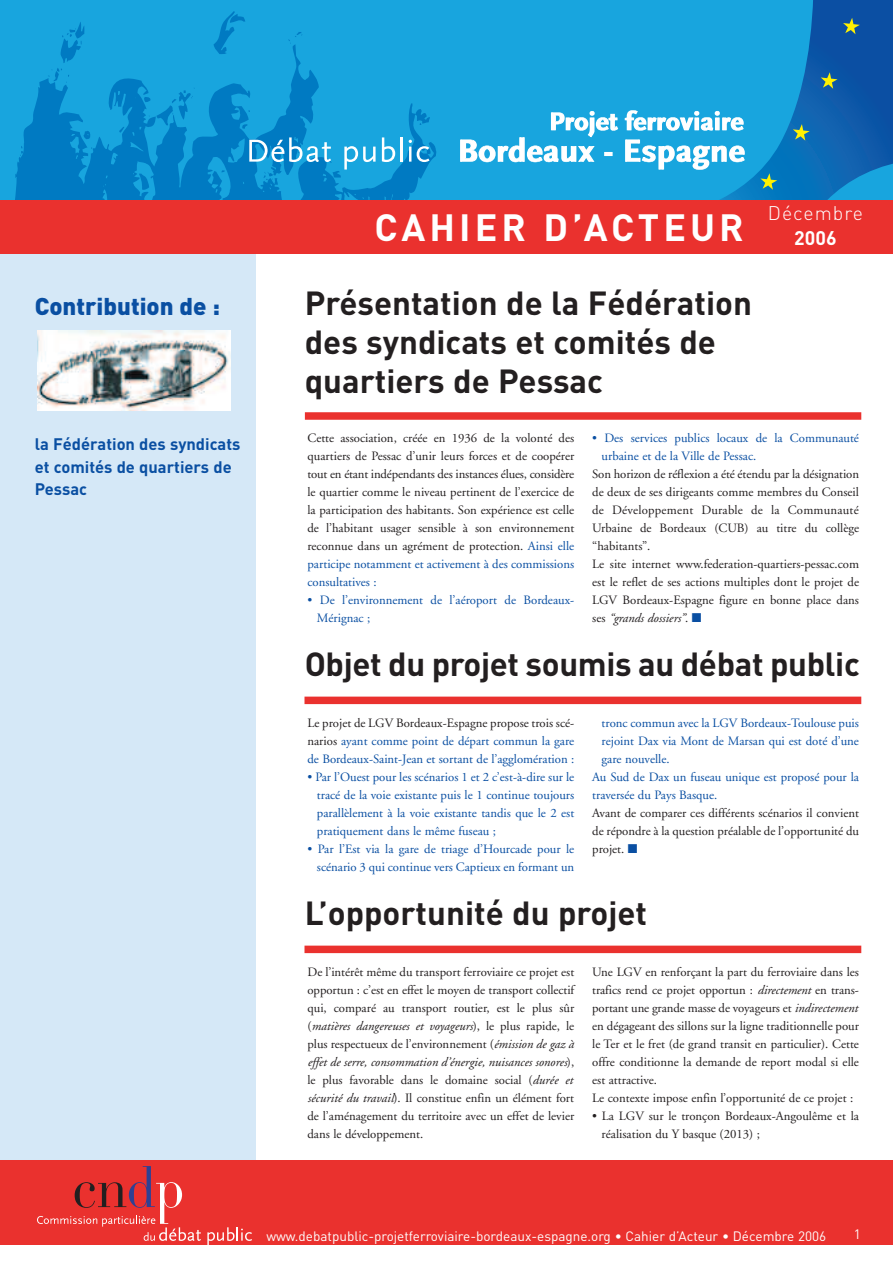
<style>
.page{position:relative;width:893px;height:1263px;background:#fff}
.page>*{position:absolute;margin:0;border:0;box-sizing:border-box;transform-origin:0 0}
.t1{font:700 37.5px "DIN";letter-spacing:.11em;color:#fff}
.t2{font:700 33px/39px "DIN";color:#231f20}
.t3{font:900 24px "DIN";color:#0a4fa2}
.t4{font:300 19.5px "DIN";letter-spacing:.05em;color:#fff}
.t5{font:700 19.5px "DIN";color:#fff}
.t6{font:700 16.5px/22.5px "DIN";color:#0a4fa2}
.t7{font:13.5px "DIN";color:#fff}
.t8{font:12.75px/18px "Adobe Garamond";color:#231f20;text-align:justify}
.t9{font:12.75px/18px "Adobe Garamond";color:#0a4fa2}
.s1{color:#0a4fa2}
.s2{font-style:italic}
.s3{color:#231f20}
</style>
<div class="page">
<div style="left:0;top:251px;width:255px;height:911px;background:#d5e8f7"></div>
<div style="left:0;top:0;width:893px;height:201px;background:#18a5de"></div>
<svg style="left:8px;top:11px;width:429px;height:190px"></svg>
<svg style="left:624px;top:110px;width:39px;height:21px"></svg>
<svg style="left:249px;top:137px;width:82px;height:25px"></svg>
<svg style="left:344px;top:146px;width:32px;height:24px"></svg>
<svg style="left:382px;top:137px;width:13px;height:25px"></svg>
<hr style="left:400px;top:137px;width:3px;height:25px;background:#fff">
<svg style="left:409px;top:140px;width:20px;height:22px"></svg>
<svg style="left:460px;top:111px;width:158px;height:51px"></svg>
<svg style="left:625px;top:139px;width:38px;height:31px"></svg>
<div style="left:0;top:1160px;width:893px;height:85px;background:#ea312e"></div>
<svg style="left:207px;top:1227px;width:45px;height:18px"></svg>
<svg style="left:37px;top:1166px;width:164px;height:75px"></svg>
<svg style="left:663px;top:0;width:230px;height:201px"></svg>
<svg style="left:760px;top:173px;width:17px;height:17px"></svg>
<svg style="left:793px;top:124px;width:17px;height:17px"></svg>
<svg style="left:821px;top:72px;width:16px;height:17px"></svg>
<svg style="left:843px;top:18px;width:17px;height:16px"></svg>
<div style="left:0;top:201px;width:893px;height:53px;background:#ea312e"></div>
<img style="left:37px;top:331px;width:194px;height:80px">
<div style="left:305px;top:412px;width:556px;height:8px;background:#ea312e"></div>
<div style="left:304px;top:697px;width:557px;height:7px;background:#ea312e"></div>
<div style="left:304px;top:946px;width:557px;height:7px;background:#ea312e"></div>
<h3 class="t3" style="left:35px;top:293px;width:187px">Contribution de :</h3>
<h1 class="t1" style="left:375px;top:206px;width:371px">CAHIER D’ACTEUR</h1>
<h2 class="t2" style="left:305px;top:284px;width:449px">Présentation de la Fédération des syndicats et comités de quartiers de Pessac</h2>
<h3 class="t4" style="left:768px;top:202px;width:97px">Décembre</h3>
<h3 class="t5" style="left:794px;top:226px;width:44px">2006</h3>
<p class="t6" style="left:35px;top:433px;width:207px">la Fédération des syndicats et comités de quartiers de<br>Pessac</p>
<p class="t8" style="left:307px;top:430px;width:268px">Cette association, créée en 1936 de la volonté des quartiers de Pessac d’unir leurs forces et de coopérer tout en étant indépendants des instances élues, considère le quartier comme le niveau pertinent de l’exercice de la participation des habitants. Son expérience est celle de l’habitant usager sensible à son environnement reconnue dans un agrément de protection. <span class="s1">Ainsi elle participe notamment et activement à des commissions consultatives :</span></p>
<p class="t9" style="left:317px;top:592px;width:259px;text-indent:-9px">• De l’environnement de l’aéroport de Bordeaux-<br>Mérignac ;</p>
<p class="t9" style="left:602px;top:430px;width:259px;text-indent:-9px">• Des services publics locaux de la Communauté urbaine et de la Ville de Pessac.</p>
<p class="t8" style="left:592px;top:466px;width:268px;text-align:left">Son horizon de réflexion a été étendu par la désignation de deux de ses dirigeants comme membres du Conseil de Développement Durable de la Communauté Urbaine de Bordeaux (CUB) au titre du collège “habitants”.<br>Le site internet www.federation-quartiers-pessac.com est le reflet de ses actions multiples dont le projet de LGV Bordeaux-Espagne figure en bonne place dans ses <span class="s2">“grands dossiers”</span>. <span class="s1">■</span></p>
<h2 class="t2" style="left:305px;top:645px;width:557px">Objet du projet soumis au débat public</h2>
<p class="t9" style="left:307px;top:715px;width:268px;text-align:justify"><span class="s3">Le projet de LGV Bordeaux-Espagne propose trois scé&shy;narios</span> ayant comme point de départ commun la gare de Bordeaux-Saint-Jean et sortant de l’agglomération :</p>
<p class="t9" style="left:317px;top:769px;width:259px;text-align:justify;text-indent:-9px">• Par l’Ouest pour les scénarios 1 et 2 c’est-à-dire sur le tracé de la voie existante puis le 1 continue toujours parallèlement à la voie existante tandis que le 2 est pratiquement dans le même fuseau ;</p>
<p class="t9" style="left:307px;top:841px;width:268px;text-align:right">• Par l’Est via la gare de triage d’Hourcade pour le scénario 3 qui continue vers Captieux en formant un</p>
<p class="t9" style="left:602px;top:715px;width:259px">tronc commun avec la LGV Bordeaux-Toulouse puis</p>
<p class="t9" style="left:602px;top:733px;width:259px">rejoint Dax via Mont de Marsan qui est doté d’une</p>
<p class="t9" style="left:602px;top:751px;width:69px">gare nouvelle.</p>
<p class="t9" style="left:592px;top:769px;width:268px">Au Sud de Dax un fuseau unique est proposé pour la</p>
<p class="t9" style="left:592px;top:787px;width:127px">traversée du Pays Basque.</p>
<p class="t8" style="left:592px;top:805px;width:268px">Avant de comparer ces différents scénarios il convient de répondre à la question préalable de l’opportunité du projet. <span class="s1">■</span></p>
<h2 class="t2" style="left:305px;top:894px;width:344px">L’opportunité du projet</h2>
<p class="t8" style="left:307px;top:964px;width:268px">De l’intérêt même du transport ferroviaire ce projet est opportun : c’est en effet le moyen de transport collectif qui, comparé au transport routier, est le plus sûr (<span class="s2">matières dangereuses et voyageurs</span>), le plus rapide, le plus respectueux de l’environnement (<span class="s2">émission de gaz à effet de serre, consommation d’énergie, nuisances sonores</span>), le plus favorable dans le domaine social (<span class="s2">durée et sécurité du travail</span>). Il constitue enfin un élément fort de l’aménagement du territoire avec un effet de levier dans le développement.</p>
<p class="t8" style="left:592px;top:964px;width:268px;text-align:left">Une LGV en renforçant la part du ferroviaire dans les trafics rend ce projet opportun : <span class="s2">directement</span> en trans&shy;portant une grande masse de voyageurs et <span class="s2">indirectement </span>en dégageant des sillons sur la ligne traditionnelle pour le Ter et le fret (de grand transit en particulier). Cette offre conditionne la demande de report modal si elle est attractive.<br>Le contexte impose enfin l’opportunité de ce projet :</p>
<p class="t8" style="left:602px;top:1108px;width:259px;text-indent:-9px">• La LGV sur le tronçon Bordeaux-Angoulême et la réalisation du Y basque (2013) ;</p>
<p class="t7" style="left:266px;top:1228px;width:561px">www.debatpublic-projetferroviaire-bordeaux-espagne.org • Cahier d’Acteur • Décembre 2006</p>
<p class="t7" style="left:854px;top:1226px;width:9px">1</p>
</div>
